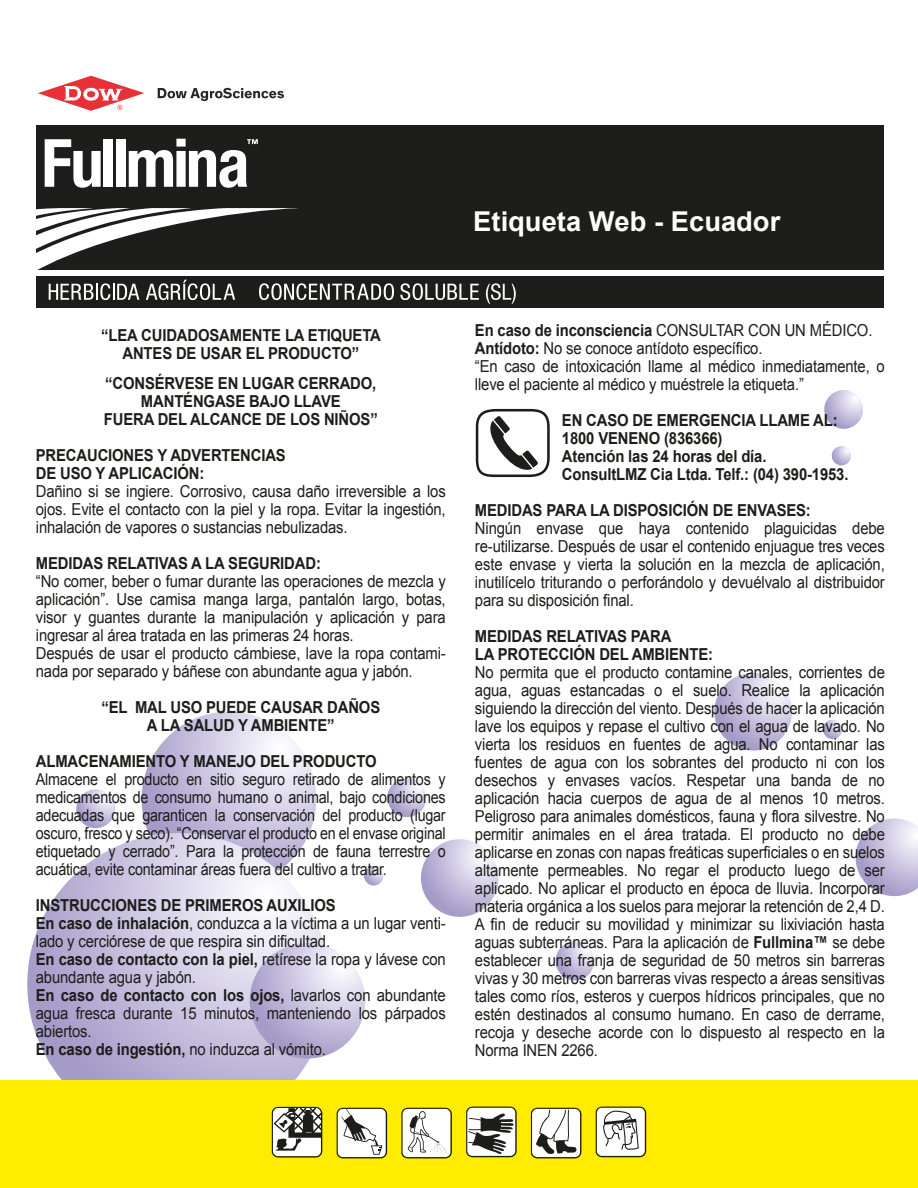
<style>
.page{position:relative;width:918px;height:1188px;background:#fff}
.page>*{position:absolute;margin:0;border:0;box-sizing:border-box;transform-origin:0 0}
.t1{font:700 27.3px "Arial";color:#fff}
.t2{font:16.5px/18px "Arial";letter-spacing:-.01em;color:#1d1d1b;text-align:justify;scale:.9 1}
.t3{font:700 16.5px/18px "Arial";letter-spacing:-.01em;color:#1d1d1b;text-align:center;scale:.9 1}
.t4{font:16.5px/18px "Arial";letter-spacing:-.01em;color:#1d1d1b;text-align:justify;scale:.87 1}
.s1{font-weight:700}
</style>
<div class="page">
<svg style="left:142px;top:712px;width:174px;height:174px;background:#cdc8e2"></svg>
<svg style="left:27px;top:833px;width:303px;height:302px;background:#cac4df"></svg>
<svg style="left:250px;top:943px;width:115px;height:116px;background:#c7c1de"></svg>
<svg style="left:421px;top:839px;width:78px;height:78px;background:#c8c2df"></svg>
<svg style="left:714px;top:673px;width:78px;height:78px;background:#c8c2df"></svg>
<svg style="left:856px;top:818px;width:62px;height:78px"></svg>
<svg style="left:387px;top:778px;width:39px;height:39px"></svg>
<svg style="left:556px;top:942px;width:38px;height:38px"></svg>
<svg style="left:76px;top:789px;width:39px;height:39px"></svg>
<svg style="left:824px;top:390px;width:39px;height:39px"></svg>
<svg style="left:832px;top:446px;width:19px;height:19px"></svg>
<svg style="left:823px;top:720px;width:19px;height:19px"></svg>
<svg style="left:364px;top:866px;width:19px;height:20px"></svg>
<div style="left:0;top:1081px;width:918px;height:107px;background:#ffec00"></div>
<svg style="left:476px;top:409px;width:74px;height:68px"></svg>
<svg style="left:272px;top:1107px;width:50px;height:51px;background:#9c9c95"></svg>
<svg style="left:337px;top:1108px;width:50px;height:50px;background:#cdccc7"></svg>
<svg style="left:401px;top:1108px;width:51px;height:50px;background:#d9d8d0"></svg>
<svg style="left:466px;top:1107px;width:51px;height:50px;background:#a4a39b"></svg>
<svg style="left:531px;top:1108px;width:50px;height:50px;background:#c5c5c0"></svg>
<svg style="left:596px;top:1107px;width:50px;height:50px;background:#cfcfc9"></svg>
<div style="left:37px;top:125px;width:847px;height:182px;background:#1d1d1b"></div>
<div style="left:36px;top:270px;width:852px;height:6px;background:#fff"></div>
<svg style="left:158px;top:88px;width:126px;height:13px"></svg>
<svg style="left:38px;top:76px;width:106px;height:35px"></svg>
<svg style="left:400px;top:283px;width:79px;height:17px"></svg>
<svg style="left:36px;top:208px;width:358px;height:92px"></svg>
<svg style="left:486px;top:283px;width:30px;height:21px"></svg>
<svg style="left:45px;top:139px;width:56px;height:49px"></svg>
<div style="left:104px;top:139px;width:9px;height:48px;background:#fff"></div>
<div style="left:116px;top:139px;width:9px;height:48px;background:#fff"></div>
<svg style="left:129px;top:139px;width:129px;height:49px"></svg>
<h1 class="t1" style="left:473px;top:203px;width:309px">Etiqueta Web - Ecuador</h1>
<p class="t3" style="left:101px;top:327px;width:312px">“LEA CUIDADOSAMENTE LA ETIQUETA<br>ANTES DE USAR EL PRODUCTO”</p>
<p class="t3" style="left:104px;top:375px;width:306px">“CONSÉRVESE EN LUGAR CERRADO,<br>MANTÉNGASE BAJO LLAVE<br>FUERA DEL ALCANCE DE LOS NIÑOS”</p>
<p class="t3" style="left:36px;top:447px;width:279px;text-align:left">PRECAUCIONES Y ADVERTENCIAS<br>DE USO Y APLICACIÓN:</p>
<p class="t2" style="left:36px;top:482px;width:457px">Dañino si se ingiere. Corrosivo, causa daño irreversible a los ojos. Evite el contacto con la piel y la ropa. Evitar la ingestión, inhalación de vapores o sustancias nebulizadas.</p>
<p class="t3" style="left:36px;top:555px;width:318px">MEDIDAS RELATIVAS A LA SEGURIDAD:</p>
<p class="t2" style="left:36px;top:572px;width:457px;text-align:left">“No comer, beber o fumar durante las operaciones de mezcla y aplicación”. Use camisa manga larga, pantalón largo, botas, visor y guantes durante la manipulación y aplicación y para ingresar al área tratada en las primeras 24 horas.<br>Después de usar el producto cámbiese, lave la ropa contami&shy;nada por separado y báñese con abundante agua y jabón.</p>
<p class="t3" style="left:101px;top:699px;width:311px">“EL MAL USO PUEDE CAUSAR DAÑOS<br>A LA SALUD Y AMBIENTE”</p>
<p class="t3" style="left:36px;top:753px;width:380px">ALMACENAMIENTO Y MANEJO DEL PRODUCTO</p>
<p class="t4" style="left:36px;top:770px;width:473px">Almacene el producto en sitio seguro retirado de alimentos y medicamentos de consumo humano o animal, bajo condiciones adecuadas que garanticen la conservación del producto (lugar oscuro, fresco y seco). “Conservar el producto en el envase original etiquetado y cerrado”. Para la protección de fauna terrestre o acuática, evite contaminar áreas fuera del cultivo a tratar.</p>
<p class="t2" style="left:36px;top:896px;width:457px;text-align:left"><span class="s1">INSTRUCCIONES DE PRIMEROS AUXILIOS<br>En caso de inhalación</span>, conduzca a la víctima a un lugar venti&shy;lado y cerciórese de que respira sin dificultad.<br><span class="s1">En caso de contacto con la piel,</span> retírese la ropa y lávese con abundante agua y jabón.<br><span class="s1">En caso de contacto con los ojos,</span> lavarlos con abundante agua fresca durante 15 minutos, manteniendo los párpados abiertos.<br><span class="s1">En caso de ingestión,</span> no induzca al vómito.</p>
<p class="t2" style="left:475px;top:321px;width:457px;text-align:left"><span class="s1">En caso de inconsciencia</span> CONSULTAR CON UN MÉDICO.<br><span class="s1">Antídoto:</span> No se conoce antídoto específico.<br>“En caso de intoxicación llame al médico inmediatamente, o lleve el paciente al médico y muéstrele la etiqueta.”</p>
<p class="t3" style="left:562px;top:412px;width:320px;text-align:left">EN CASO DE EMERGENCIA LLAME AL:<br>1800 VENENO (836366)<br>Atención las 24 horas del día.<br>ConsultLMZ Cia Ltda. Telf.: (04) 390-1953.</p>
<p class="t3" style="left:475px;top:502px;width:375px">MEDIDAS PARA LA DISPOSICIÓN DE ENVASES:</p>
<p class="t2" style="left:475px;top:519px;width:457px">Ningún envase que haya contenido plaguicidas debe re-utilizarse. Después de usar el contenido enjuague tres veces este envase y vierta la solución en la mezcla de aplicación, inutilícelo triturando o perforándolo y devuélvalo al distribuidor para su disposición final.</p>
<p class="t3" style="left:475px;top:628px;width:266px;text-align:left">MEDIDAS RELATIVAS PARA<br>LA PROTECCIÓN DEL AMBIENTE:</p>
<p class="t2" style="left:475px;top:663px;width:457px">No permita que el producto contamine canales, corrientes de agua, aguas estancadas o el suelo. Realice la aplicación siguiendo la dirección del viento. Después de hacer la aplicación lave los equipos y repase el cultivo con el agua de lavado. No vierta los residuos en fuentes de agua. No contaminar las fuentes de agua con los sobrantes del producto ni con los desechos y envases vacíos. Respetar una banda de no aplicación hacia cuerpos de agua de al menos 10 metros.<br>Peligroso para animales domésticos, fauna y flora silvestre. No permitir animales en el área tratada. El producto no debe aplicarse en zonas con napas freáticas superficiales o en suelos altamente permeables. No regar el producto luego de ser aplicado. No aplicar el producto en época de lluvia. Incorporar materia orgánica a los suelos para mejorar la retención de 2,4 D.<br>A fin de reducir su movilidad y minimizar su lixiviación hasta aguas subterráneas. Para la aplicación de <span class="s1">Fullmina™</span> se debe establecer una franja de seguridad de 50 metros sin barreras vivas y 30 metros con barreras vivas respecto a áreas sensitivas tales como ríos, esteros y cuerpos hídricos principales, que no estén destinados al consumo humano. En caso de derrame, recoja y deseche acorde con lo dispuesto al respecto en la Norma INEN 2266.</p>
</div>
